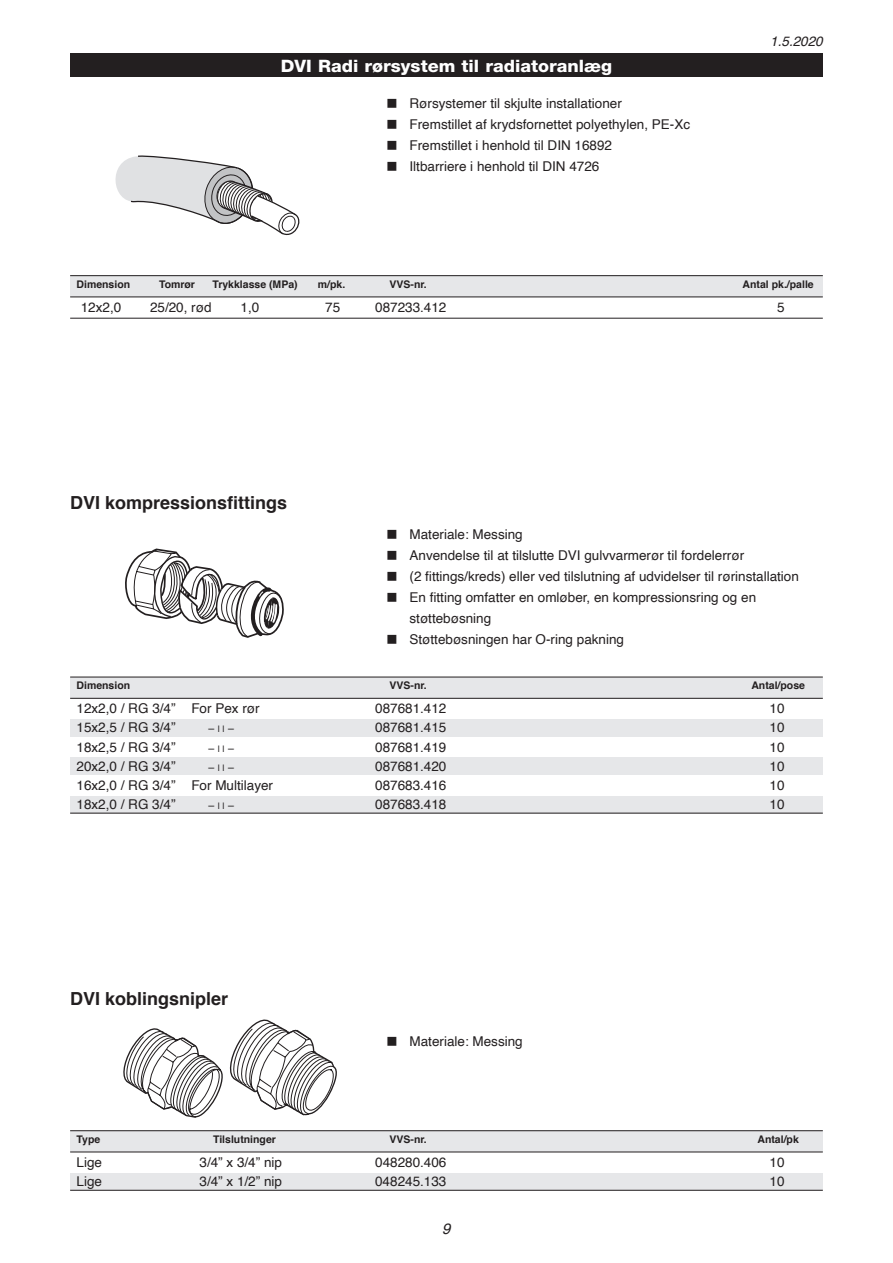
<style>
.page{position:relative;width:893px;height:1263px;background:#fff}
.page>*{position:absolute;margin:0;border:0;box-sizing:border-box;transform-origin:0 0}
.t1{font:700 18px "Helvetica";color:#231f20}
.t2{font:800 17.1px "Helvetica Neue";color:#fff;scale:1.05 1}
.t3{font:italic 15px "Helvetica";color:#231f20}
.t4{font:13.5px/21px "Helvetica";color:#231f20}
.t5{font:italic 13.5px "Helvetica";color:#231f20}
.t6{font:700 10.5px "Helvetica";color:#231f20}
.t7{font:10.5px "Helvetica";color:#231f20}
.s1{font-size:9px}
</style>
<div class="page">
<svg style="left:116px;top:156px;width:183px;height:79px"></svg>
<svg style="left:125px;top:548px;width:159px;height:90px"></svg>
<svg style="left:123px;top:1019px;width:214px;height:99px"></svg>
<div style="left:70px;top:53px;width:753px;height:24px;background:#231f20"></div>
<div style="left:70px;top:276px;width:753px;height:21px;background:#e6e7e9"></div>
<hr style="left:70px;top:275px;width:753px;height:1px;background:#231f20">
<hr style="left:70px;top:297px;width:753px;height:1px;background:#231f20">
<hr style="left:70px;top:318px;width:753px;height:1px;background:#231f20">
<div style="left:70px;top:758px;width:753px;height:17px;background:#e6e7e9"></div>
<div style="left:70px;top:796px;width:753px;height:17px;background:#e6e7e9"></div>
<div style="left:70px;top:719px;width:753px;height:17px;background:#e6e7e9"></div>
<div style="left:70px;top:677px;width:753px;height:21px;background:#e6e7e9"></div>
<hr style="left:70px;top:677px;width:753px;height:1px;background:#231f20">
<hr style="left:70px;top:698px;width:753px;height:1px;background:#231f20">
<hr style="left:70px;top:813px;width:753px;height:1px;background:#231f20">
<div style="left:70px;top:1173px;width:753px;height:17px;background:#e6e7e9"></div>
<div style="left:70px;top:1131px;width:753px;height:21px;background:#e6e7e9"></div>
<hr style="left:70px;top:1130px;width:753px;height:1px;background:#231f20">
<hr style="left:70px;top:1151px;width:753px;height:1px;background:#231f20">
<hr style="left:70px;top:1190px;width:753px;height:1px;background:#231f20">
<p class="t2" style="left:281px;top:56px;width:317px">DVI Radi rørsystem til radiatoranlæg</p>
<p class="t4" style="left:409px;top:93px;width:282px">Rørsystemer til skjulte installationer<br>Fremstillet af krydsfornettet polyethylen, PE-Xc Fremstillet i henhold til DIN 16892<br>Iltbarriere i henhold til DIN 4726</p>
<p class="t5" style="left:770px;top:31px;width:54px">1.5.2020</p>
<p class="t6" style="left:77px;top:276px;width:55px">Dimension</p>
<p class="t6" style="left:159px;top:276px;width:37px">Tomrør</p>
<p class="t6" style="left:213px;top:276px;width:87px">Trykklasse (MPa)</p>
<p class="t6" style="left:318px;top:276px;width:29px">m/pk.</p>
<p class="t6" style="left:390px;top:276px;width:39px">VVS-nr.</p>
<p class="t6" style="left:743px;top:276px;width:73px">Antal pk./palle</p>
<p class="t4" style="left:81px;top:297px;width:42px">12x2,0</p>
<p class="t4" style="left:150px;top:297px;width:63px">25/20, rød</p>
<p class="t4" style="left:241px;top:297px;width:20px">1,0</p>
<p class="t4" style="left:325px;top:297px;width:17px">75</p>
<p class="t4" style="left:375px;top:297px;width:73px">087233.412</p>
<p class="t4" style="left:777px;top:297px;width:9px">5</p>
<h1 class="t1" style="left:70px;top:488px;width:219px">DVI kompressionsfittings</h1>
<p class="t4" style="left:409px;top:524px;width:391px">Materiale: Messing<br>Anvendelse til at tilslutte DVI gulvvarmerør til fordelerrør<br>(2 fittings/kreds) eller ved tilslutning af udvidelser til rørinstallation En fitting omfatter en omløber, en kompressionsring og en støttebøsning<br>Støttebøsningen har O-ring pakning</p>
<p class="t6" style="left:77px;top:677px;width:55px">Dimension</p>
<p class="t6" style="left:390px;top:677px;width:39px">VVS-nr.</p>
<p class="t6" style="left:751px;top:677px;width:55px">Antal/pose</p>
<p class="t4" style="left:77px;top:698px;width:185px">12x2,0 / RG 3/4” For Pex rør</p>
<p class="t4" style="left:375px;top:698px;width:73px">087681.412</p>
<p class="t4" style="left:769px;top:698px;width:17px">10</p>
<p class="t4" style="left:77px;top:717px;width:101px">15x2,5 / RG 3/4”</p>
<p class="t7" style="left:208px;top:721px;width:27px">–<span class="s1">l l</span>–</p>
<p class="t4" style="left:375px;top:717px;width:73px">087681.415</p>
<p class="t4" style="left:769px;top:717px;width:17px">10</p>
<p class="t4" style="left:77px;top:737px;width:101px">18x2,5 / RG 3/4”</p>
<p class="t7" style="left:208px;top:740px;width:27px">–<span class="s1">l l</span>–</p>
<p class="t4" style="left:375px;top:737px;width:73px">087681.419</p>
<p class="t4" style="left:769px;top:737px;width:17px">10</p>
<p class="t4" style="left:77px;top:756px;width:101px">20x2,0 / RG 3/4”</p>
<p class="t7" style="left:208px;top:759px;width:27px">–<span class="s1">l l</span>–</p>
<p class="t4" style="left:375px;top:756px;width:73px">087681.420</p>
<p class="t4" style="left:769px;top:756px;width:17px">10</p>
<p class="t4" style="left:77px;top:775px;width:198px">16x2,0 / RG 3/4” For Multilayer</p>
<p class="t4" style="left:375px;top:775px;width:73px">087683.416</p>
<p class="t4" style="left:769px;top:775px;width:17px">10</p>
<p class="t4" style="left:77px;top:794px;width:101px">18x2,0 / RG 3/4”</p>
<p class="t7" style="left:208px;top:797px;width:27px">–<span class="s1">l l</span>–</p>
<p class="t4" style="left:375px;top:794px;width:73px">087683.418</p>
<p class="t4" style="left:769px;top:794px;width:17px">10</p>
<h1 class="t1" style="left:70px;top:984px;width:160px">DVI koblingsnipler</h1>
<p class="t4" style="left:409px;top:1031px;width:115px">Materiale: Messing</p>
<p class="t6" style="left:77px;top:1131px;width:25px">Type</p>
<p class="t6" style="left:213px;top:1131px;width:64px">Tilslutninger</p>
<p class="t6" style="left:390px;top:1131px;width:39px">VVS-nr.</p>
<p class="t6" style="left:757px;top:1131px;width:43px">Antal/pk</p>
<p class="t4" style="left:77px;top:1152px;width:27px">Lige</p>
<p class="t4" style="left:199px;top:1152px;width:84px">3/4” x 3/4” nip</p>
<p class="t4" style="left:375px;top:1152px;width:73px">048280.406</p>
<p class="t4" style="left:769px;top:1152px;width:17px">10</p>
<p class="t4" style="left:77px;top:1171px;width:27px">Lige</p>
<p class="t4" style="left:199px;top:1171px;width:84px">3/4” x 1/2” nip</p>
<p class="t4" style="left:375px;top:1171px;width:73px">048245.133</p>
<p class="t4" style="left:769px;top:1171px;width:17px">10</p>
<p class="t3" style="left:442px;top:1217px;width:10px">9</p>
</div>
